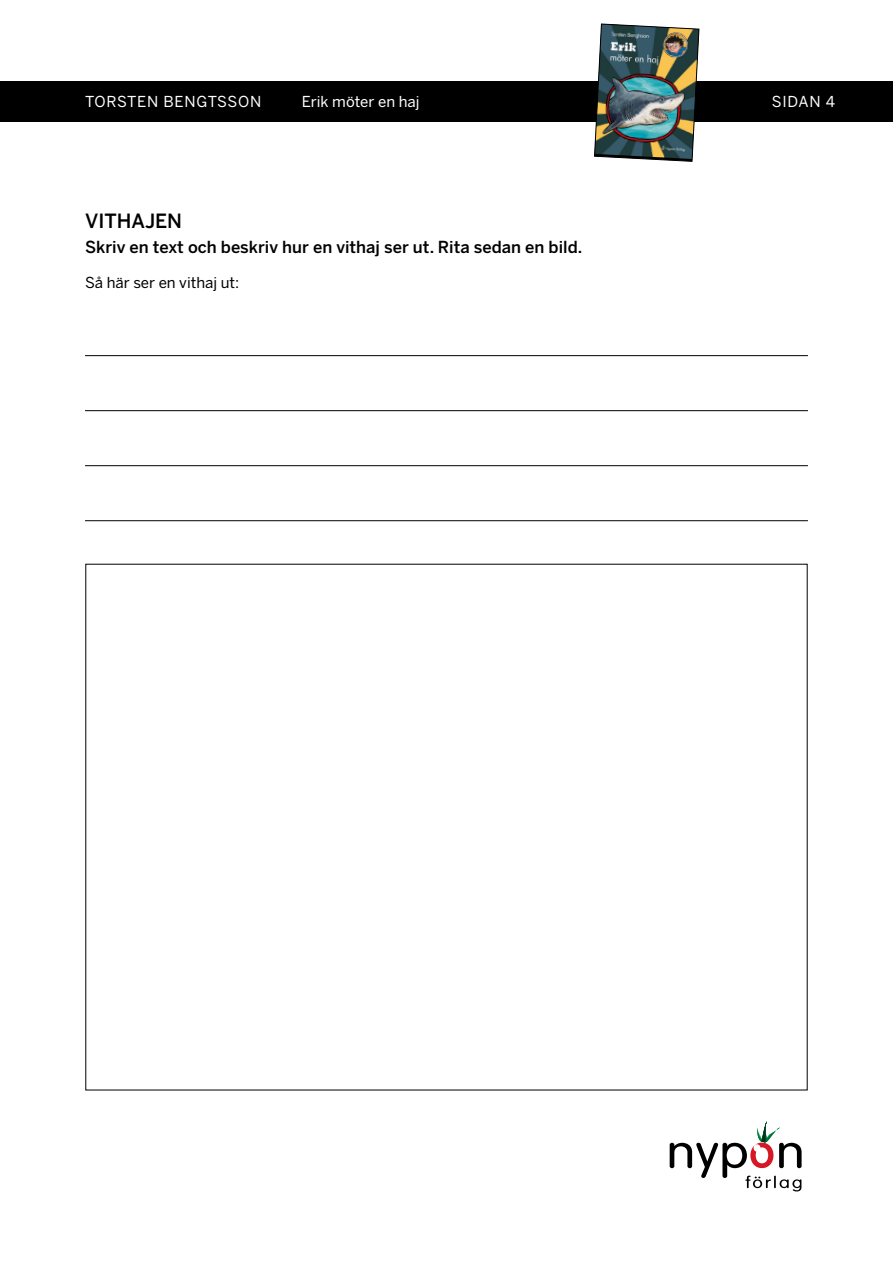
<style>
.page{position:relative;width:893px;height:1263px;background:#fff}
.page>*{position:absolute;margin:0;border:0;box-sizing:border-box;transform-origin:0 0}
.t1{font:500 19.5px "Benton Sans";color:#000}
.t2{font:500 16.5px "Benton Sans";color:#000}
.t3{font:15px "Benton Sans";letter-spacing:.015em;color:#fff}
.t4{font:15px "Benton Sans";color:#000}
.t5{font:15px "Benton Sans";letter-spacing:.045em;color:#fff}
</style>
<div class="page">
<div style="left:0;top:81px;width:893px;height:40px;background:#000"></div>
<svg style="left:670px;top:1121px;width:132px;height:70px"></svg>
<img style="left:594px;top:23px;width:105px;height:139px">
<hr style="left:85px;top:355px;width:723px;height:1px;background:#000">
<hr style="left:85px;top:410px;width:723px;height:1px;background:#000">
<hr style="left:85px;top:465px;width:723px;height:1px;background:#000">
<hr style="left:85px;top:520px;width:723px;height:1px;background:#000">
<p class="t5" style="left:85px;top:93px;width:178px">TORSTEN BENGTSSON</p>
<p class="t3" style="left:302px;top:93px;width:119px">Erik möter en haj</p>
<p class="t3" style="left:772px;top:93px;width:65px">SIDAN 4</p>
<p class="t1" style="left:85px;top:210px;width:99px">VITHAJEN</p>
<p class="t2" style="left:85px;top:238px;width:499px">Skriv en text och beskriv hur en vithaj ser ut. Rita sedan en bild.</p>
<p class="t4" style="left:85px;top:274px;width:156px">Så här ser en vithaj ut:</p>
</div>
